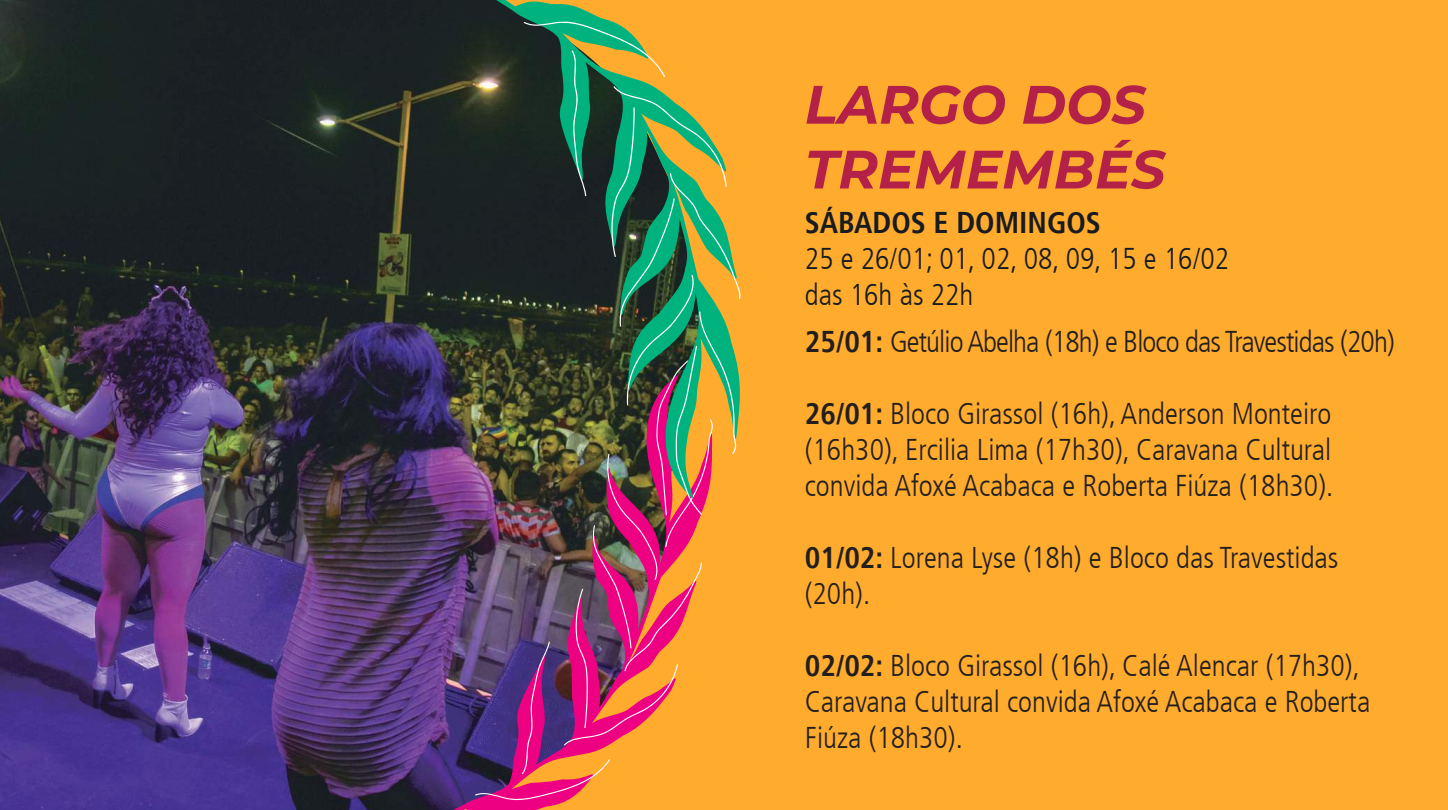
<style>
.page{position:relative;width:1448px;height:810px;background:#fff}
.page>*{position:absolute;margin:0;border:0;box-sizing:border-box;transform-origin:0 0}
.t1{font:italic 700 54px/64.8px "Montserrat";color:#b32148}
.t2{font:300 condensed 30px/36px "Frutiger LT";color:#241f1f}
.t3{font:300 condensed 30px "Frutiger LT";letter-spacing:-.03em;color:#241f1f}
.t4{font:300 condensed 30px/36px "Frutiger LT";color:#181b1f}
.t5{font:700 condensed 30px "Frutiger LT";color:#181b1f}
.s1{font-weight:700}
</style>
<div class="page">
<div style="left:1px;top:0;width:1447px;height:810px;background:#ffac2e"></div>
<img style="left:0;top:0;width:436px;height:810px">
<img style="left:387px;top:374px;width:181px;height:436px">
<img style="left:436px;top:0;width:175px;height:499px">
<img style="left:474px;top:21px;width:267px;height:779px">
<h1 class="t1" style="left:805px;top:69px;width:362px">LARGO DOS<br>TREMEMBÉS</h1>
<p class="t5" style="left:805px;top:205px;width:297px">SÁBADOS E DOMINGOS</p>
<p class="t4" style="left:805px;top:241px;width:426px">25 e 26/01; 01, 02, 08, 09, 15 e 16/02 das 16h às 22h</p>
<p class="t3" style="left:805px;top:324px;width:591px"><span class="s1">25/01:</span> Getúlio Abelha (18h) e Bloco das Travestidas (20h)</p>
<p class="t2" style="left:805px;top:396px;width:530px;text-align:justify"><span class="s1">26/01:</span> Bloco Girassol (16h), Anderson Monteiro (16h30), Ercilia Lima (17h30), Caravana Cultural convida Afoxé Acabaca e Roberta Fiúza (18h30).</p>
<p class="t2" style="left:805px;top:540px;width:535px"><span class="s1">01/02:</span> Lorena Lyse (18h) e Bloco das Travestidas (20h).</p>
<p class="t2" style="left:805px;top:648px;width:567px"><span class="s1">02/02:</span> Bloco Girassol (16h), Calé Alencar (17h30),<br>Caravana Cultural convida Afoxé Acabaca e Roberta<br>Fiúza (18h30).</p>
</div>
